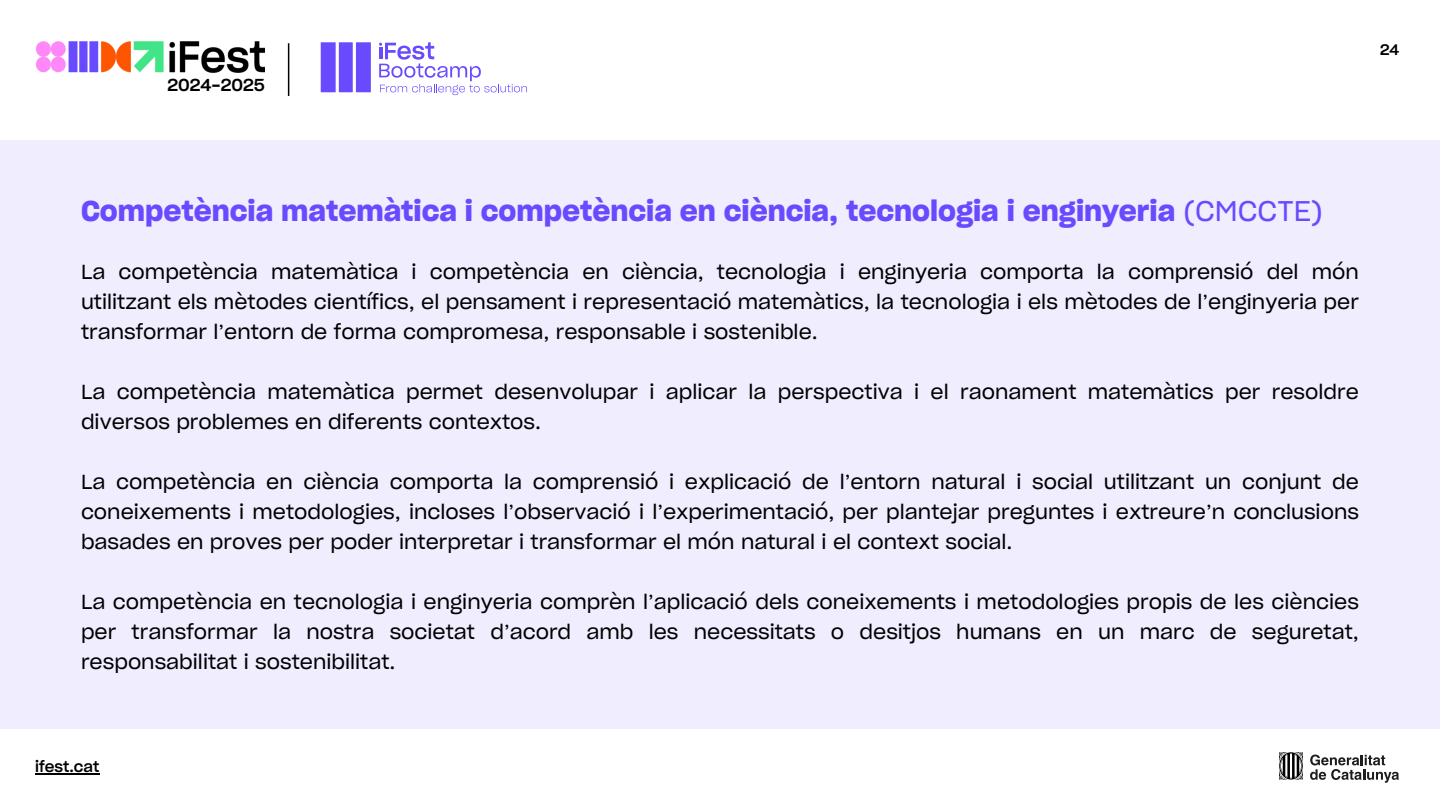
<style>
.page{position:relative;width:1440px;height:810px;background:#fff}
.page>*{position:absolute;margin:0;border:0;box-sizing:border-box;transform-origin:0 0}
.t1{font:28px "Sharp Grotesk Semi Bold 20";color:#694aff}
.t2{font:20px/30px "Sharp Grotesk Book 20";color:#000;text-align:justify}
.t3{font:17px "Sharp Grotesk Medium 20";color:#000}
.t4{font:15px "Sharp Grotesk Medium 20";color:#000}
.s1{font-family:"Sharp Grotesk Book 20"}
</style>
<div class="page">
<img style="left:35px;top:42px;width:230px;height:30px">
<hr style="left:288px;top:43px;width:1px;height:53px;background:#000">
<div style="left:0;top:140px;width:1439px;height:589px;background:#f0edff"></div>
<hr style="left:35px;top:773px;width:64px;height:1px;background:#000">
<svg style="left:1279px;top:752px;width:24px;height:28px"></svg>
<svg style="left:1310px;top:755px;width:89px;height:28px"></svg>
<svg style="left:379px;top:42px;width:148px;height:53px"></svg>
<svg style="left:321px;top:42px;width:50px;height:50px;background:#7d62ff"></svg>
<h3 class="t3" style="left:168px;top:77px;width:99px">2024-2025</h3>
<p class="t4" style="left:1380px;top:43px;width:21px">24</p>
<p class="t1" style="left:81px;top:199px;width:1244px">Competència matemàtica i competència en ciència, tecnologia i enginyeria <span class="s1">(CMCCTE)</span></p>
<h1 class="t2" style="left:81px;top:258px;width:1279px">La competència matemàtica i competència en ciència, tecnologia i enginyeria comporta la comprensió del món utilitzant els mètodes científics, el pensament i representació matemàtics, la tecnologia i els mètodes de l’enginyeria per transformar l’entorn de forma compromesa, responsable i sostenible.</h1>
<h2 class="t2" style="left:81px;top:378px;width:1279px">La competència matemàtica permet desenvolupar i aplicar la perspectiva i el raonament matemàtics per resoldre diversos problemes en diferents contextos.</h2>
<h2 class="t2" style="left:81px;top:468px;width:1280px">La competència en ciència comporta la comprensió i explicació de l’entorn natural i social utilitzant un conjunt de coneixements i metodologies, incloses l’observació i l’experimentació, per plantejar preguntes i extreure’n conclusions basades en proves per poder interpretar i transformar el món natural i el context social.</h2>
<h2 class="t2" style="left:81px;top:588px;width:1279px">La competència en tecnologia i enginyeria comprèn l’aplicació dels coneixements i metodologies propis de les ciències per transformar la nostra societat d’acord amb les necessitats o desitjos humans en un marc de seguretat, responsabilitat i sostenibilitat.</h2>
<h2 class="t4" style="left:35px;top:760px;width:66px">ifest.cat</h2>
</div>
